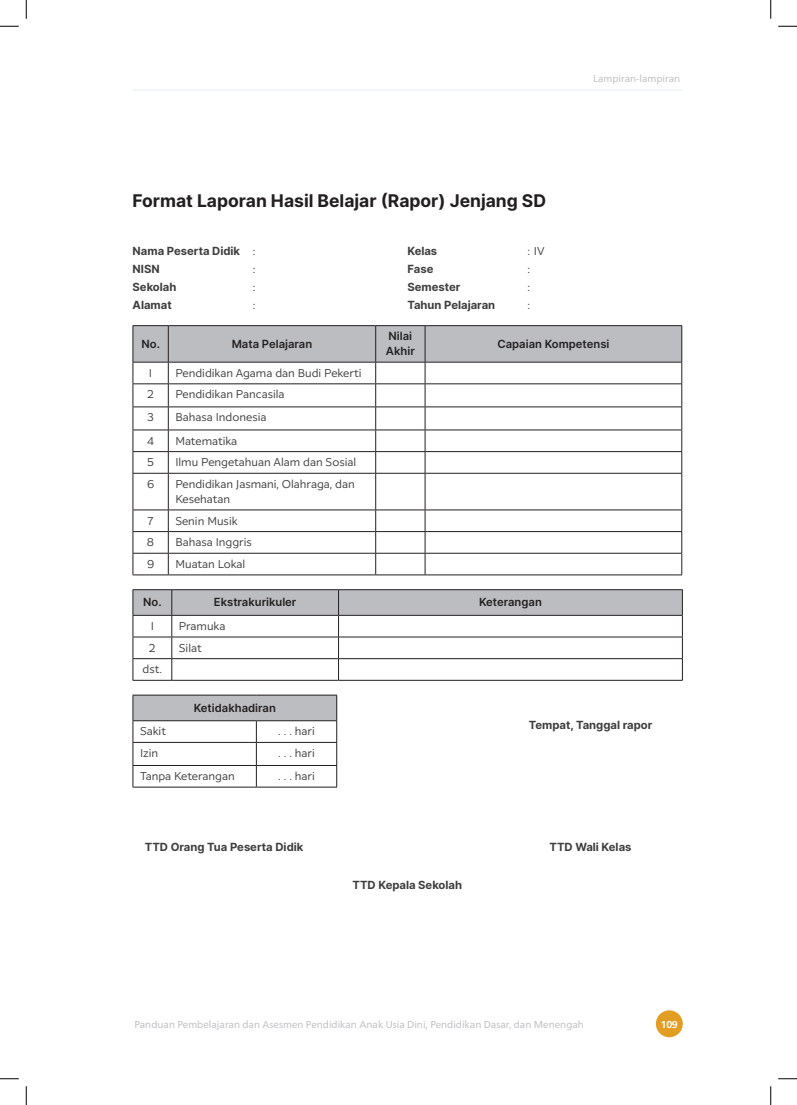
<style>
.page{position:relative;width:797px;height:1105px;background:#fff}
.page>*{position:absolute;margin:0;border:0;box-sizing:border-box;transform-origin:0 0}
.t1{font:700 17.5px "Inter";color:#231f20}
.t2{font:11.25px/15px "Inter";color:#3e3e3f}
.t3{font:700 11.25px "Inter";color:#3e3e3f}
.t4{font:600 11.25px/15px "Inter";color:#231f20}
.t5{font:10px "Neue Frutiger World";color:#bcbdc0}
.t6{font:700 10px "Neue Frutiger World";color:#fff}
.s1{font-weight:400}
</style>
<div class="page">
<div style="left:656px;top:1010px;width:26px;height:27px;background:#e29e23;border-radius:50%"></div>
<hr style="left:133px;top:90px;width:549px;height:1px;background:#e3edf7">
<svg style="left:134px;top:474px;width:547px;height:101px"></svg>
<hr style="left:133px;top:325px;width:35px;height:1px;background:#231f20">
<hr style="left:168px;top:325px;width:208px;height:1px;background:#231f20">
<hr style="left:376px;top:325px;width:49px;height:1px;background:#231f20">
<hr style="left:425px;top:325px;width:257px;height:1px;background:#231f20">
<hr style="left:133px;top:473px;width:35px;height:1px;background:#231f20">
<hr style="left:133px;top:474px;width:1px;height:36px;background:#231f20">
<hr style="left:168px;top:473px;width:208px;height:1px;background:#231f20">
<hr style="left:168px;top:474px;width:1px;height:36px;background:#231f20">
<hr style="left:376px;top:473px;width:49px;height:1px;background:#231f20">
<hr style="left:375px;top:474px;width:1px;height:36px;background:#231f20">
<hr style="left:425px;top:473px;width:257px;height:1px;background:#231f20">
<hr style="left:425px;top:474px;width:1px;height:36px;background:#231f20">
<hr style="left:681px;top:474px;width:1px;height:36px;background:#231f20">
<hr style="left:133px;top:510px;width:35px;height:1px;background:#231f20">
<hr style="left:168px;top:510px;width:208px;height:1px;background:#231f20">
<hr style="left:376px;top:510px;width:49px;height:1px;background:#231f20">
<hr style="left:425px;top:510px;width:257px;height:1px;background:#231f20">
<hr style="left:133px;top:531px;width:35px;height:1px;background:#231f20">
<hr style="left:168px;top:531px;width:208px;height:1px;background:#231f20">
<hr style="left:376px;top:531px;width:49px;height:1px;background:#231f20">
<hr style="left:425px;top:531px;width:257px;height:1px;background:#231f20">
<hr style="left:133px;top:553px;width:35px;height:1px;background:#231f20">
<svg style="left:133px;top:510px;width:1px;height:65px"></svg>
<hr style="left:168px;top:553px;width:208px;height:1px;background:#231f20">
<svg style="left:168px;top:510px;width:1px;height:65px"></svg>
<hr style="left:376px;top:553px;width:49px;height:1px;background:#231f20">
<svg style="left:375px;top:510px;width:1px;height:65px"></svg>
<hr style="left:425px;top:553px;width:257px;height:1px;background:#231f20">
<svg style="left:425px;top:510px;width:1px;height:65px"></svg>
<svg style="left:681px;top:510px;width:1px;height:65px"></svg>
<hr style="left:133px;top:575px;width:35px;height:1px;background:#231f20">
<hr style="left:168px;top:575px;width:208px;height:1px;background:#231f20">
<hr style="left:376px;top:575px;width:49px;height:1px;background:#231f20">
<hr style="left:425px;top:575px;width:257px;height:1px;background:#231f20">
<svg style="left:133px;top:326px;width:549px;height:147px"></svg>
<hr style="left:425px;top:451px;width:257px;height:1px;background:#231f20">
<hr style="left:133px;top:680px;width:39px;height:1px;background:#231f20">
<hr style="left:172px;top:680px;width:166px;height:1px;background:#231f20">
<hr style="left:338px;top:680px;width:344px;height:1px;background:#231f20">
<hr style="left:133px;top:589px;width:39px;height:1px;background:#231f20">
<hr style="left:172px;top:589px;width:166px;height:1px;background:#231f20">
<hr style="left:338px;top:589px;width:344px;height:1px;background:#231f20">
<svg style="left:133px;top:590px;width:550px;height:90px"></svg>
<hr style="left:133px;top:615px;width:39px;height:1px;background:#231f20">
<hr style="left:172px;top:615px;width:166px;height:1px;background:#231f20">
<hr style="left:338px;top:615px;width:344px;height:1px;background:#231f20">
<svg style="left:133px;top:695px;width:204px;height:92px"></svg>
<hr style="left:133px;top:787px;width:123px;height:1px;background:#231f20">
<hr style="left:256px;top:787px;width:81px;height:1px;background:#231f20">
<svg style="left:0;top:25px;width:19px;height:2px"></svg>
<svg style="left:778px;top:25px;width:19px;height:2px"></svg>
<svg style="left:0;top:1078px;width:19px;height:1px"></svg>
<svg style="left:778px;top:1078px;width:19px;height:1px"></svg>
<svg style="left:25px;top:0;width:2px;height:19px"></svg>
<svg style="left:25px;top:1086px;width:2px;height:19px"></svg>
<svg style="left:770px;top:0;width:1px;height:19px"></svg>
<svg style="left:770px;top:1086px;width:1px;height:19px"></svg>
<p class="t5" style="left:593px;top:70px;width:89px">Lampiran-lampiran</p>
<h1 class="t1" style="left:133px;top:187px;width:415px">Format Laporan Hasil Belajar (Rapor) Jenjang SD</h1>
<p class="t3" style="left:133px;top:242px;width:124px">Nama Peserta Didik <span class="s1">:</span></p>
<p class="t3" style="left:407px;top:242px;width:31px">Kelas</p>
<p class="t2" style="left:527px;top:244px;width:19px">: IV</p>
<p class="t3" style="left:133px;top:261px;width:29px">NISN</p>
<p class="t2" style="left:253px;top:262px;width:4px">:</p>
<p class="t3" style="left:407px;top:261px;width:28px">Fase</p>
<p class="t2" style="left:527px;top:262px;width:4px">:</p>
<p class="t3" style="left:133px;top:279px;width:45px">Sekolah</p>
<p class="t2" style="left:253px;top:280px;width:4px">:</p>
<p class="t3" style="left:407px;top:279px;width:55px">Semester</p>
<p class="t2" style="left:527px;top:280px;width:4px">:</p>
<p class="t3" style="left:133px;top:297px;width:41px">Alamat</p>
<p class="t2" style="left:253px;top:298px;width:4px">:</p>
<p class="t3" style="left:407px;top:297px;width:89px">Tahun Pelajaran</p>
<p class="t2" style="left:527px;top:298px;width:4px">:</p>
<p class="t4" style="left:141px;top:336px;width:20px">No.</p>
<p class="t4" style="left:232px;top:336px;width:82px">Mata Pelajaran</p>
<p class="t4" style="left:386px;top:328px;width:30px">Nilai<br>Akhir</p>
<p class="t4" style="left:497px;top:336px;width:114px">Capaian Kompetensi</p>
<p class="t2" style="left:149px;top:365px;width:5px">1</p>
<p class="t2" style="left:175px;top:365px;width:187px">Pendidikan Agama dan Budi Pekerti</p>
<p class="t2" style="left:147px;top:387px;width:8px">2</p>
<p class="t2" style="left:175px;top:387px;width:111px">Pendidikan Pancasila</p>
<p class="t2" style="left:147px;top:410px;width:8px">3</p>
<p class="t2" style="left:175px;top:410px;width:93px">Bahasa Indonesia</p>
<p class="t2" style="left:147px;top:433px;width:9px">4</p>
<p class="t2" style="left:175px;top:433px;width:63px">Matematika</p>
<p class="t2" style="left:147px;top:455px;width:8px">5</p>
<p class="t2" style="left:175px;top:455px;width:182px">Ilmu Pengetahuan Alam dan Sosial</p>
<p class="t2" style="left:147px;top:476px;width:9px">6</p>
<p class="t2" style="left:175px;top:476px;width:181px">Pendidikan Jasmani, Olahraga, dan<br>Kesehatan</p>
<p class="t2" style="left:148px;top:513px;width:7px">7</p>
<p class="t2" style="left:175px;top:513px;width:64px">Senin Musik</p>
<p class="t2" style="left:147px;top:535px;width:9px">8</p>
<p class="t2" style="left:175px;top:535px;width:78px">Bahasa Inggris</p>
<p class="t2" style="left:147px;top:556px;width:9px">9</p>
<p class="t2" style="left:175px;top:556px;width:71px">Muatan Lokal</p>
<p class="t4" style="left:143px;top:594px;width:20px">No.</p>
<p class="t4" style="left:214px;top:594px;width:84px">Ekstrakurikuler</p>
<p class="t4" style="left:479px;top:594px;width:64px">Keterangan</p>
<p class="t2" style="left:151px;top:618px;width:5px">1</p>
<p class="t2" style="left:179px;top:618px;width:48px">Pramuka</p>
<p class="t2" style="left:149px;top:640px;width:8px">2</p>
<p class="t2" style="left:179px;top:640px;width:24px">Silat</p>
<p class="t2" style="left:143px;top:662px;width:21px">dst.</p>
<p class="t4" style="left:194px;top:700px;width:84px">Ketidakhadiran</p>
<p class="t2" style="left:140px;top:724px;width:27px">Sakit</p>
<p class="t2" style="left:278px;top:724px;width:38px">. . . hari</p>
<p class="t2" style="left:140px;top:745px;width:20px">Izin</p>
<p class="t2" style="left:278px;top:745px;width:38px">. . . hari</p>
<p class="t2" style="left:140px;top:769px;width:96px">Tanpa Keterangan</p>
<p class="t2" style="left:278px;top:769px;width:38px">. . . hari</p>
<p class="t3" style="left:528px;top:716px;width:125px">Tempat, Tanggal rapor</p>
<p class="t3" style="left:145px;top:838px;width:160px">TTD Orang Tua Peserta Didik</p>
<p class="t3" style="left:352px;top:876px;width:111px">TTD Kepala Sekolah</p>
<p class="t3" style="left:549px;top:838px;width:84px">TTD Wali Kelas</p>
<p class="t5" style="left:134px;top:1016px;width:451px">Panduan Pembelajaran dan Asesmen Pendidikan Anak Usia Dini, Pendidikan Dasar, dan Menengah</p>
<p class="t6" style="left:661px;top:1015px;width:18px">109</p>
</div>
